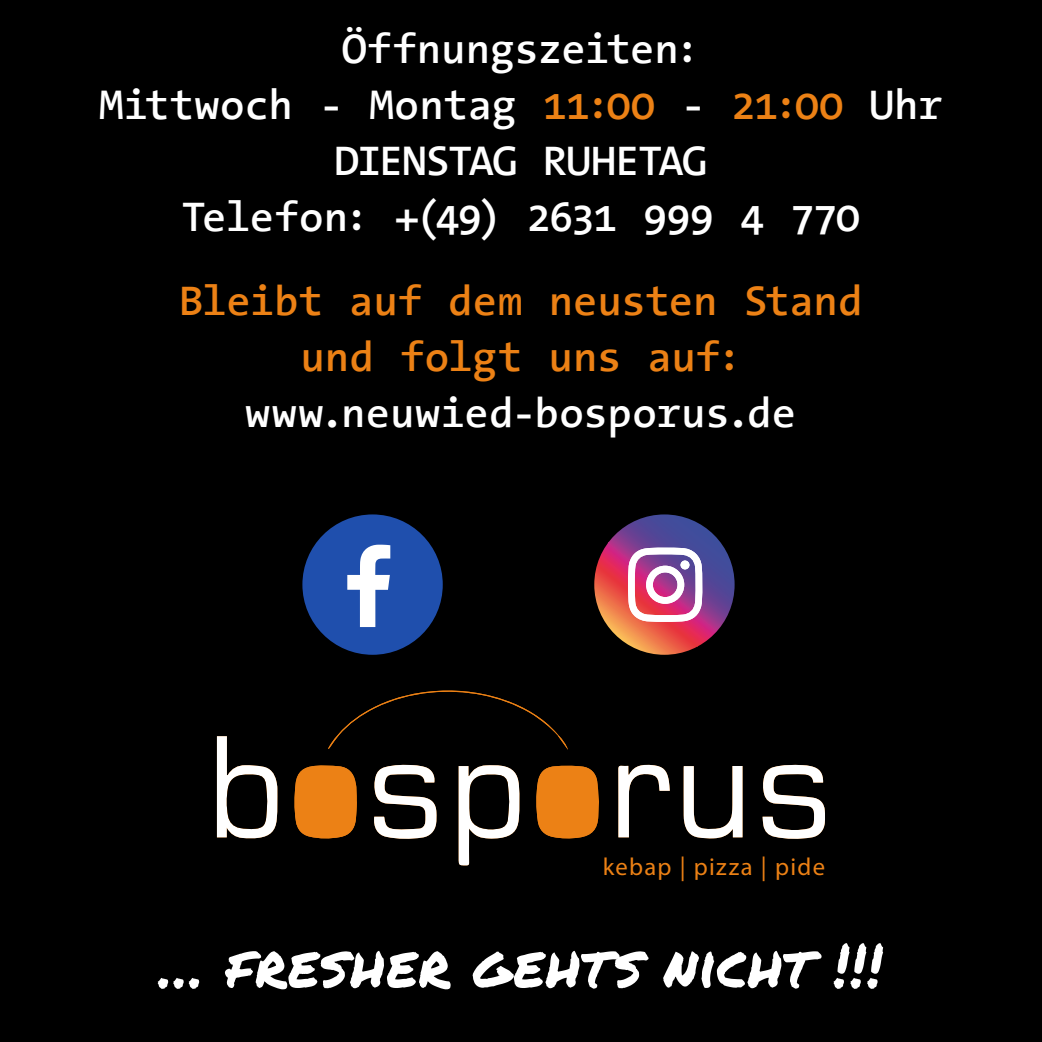
<style>
.page{position:relative;width:1042px;height:1042px;background:#000}
.page>*{position:absolute;margin:0;border:0;box-sizing:border-box;transform-origin:0 0}
.t1{font:59.5px "Permanent Marker";letter-spacing:.02em;color:#fff}
.t2{font:600 42px/56px "The Sans Mono";letter-spacing:-.025em;color:#fff;text-align:center}
.t3{font:600 42px/56px "The Sans Mono";letter-spacing:-.02em;color:#ec8115;text-align:center}
.t4{font:24.68px "Myriad Pro";letter-spacing:.055em;color:#ec8115}
.s1{color:#ec8115}
</style>
<div class="page">
<div style="left:302px;top:514px;width:141px;height:141px;background:#1f4fad;border-radius:50%"></div>
<svg style="left:347px;top:544px;width:43px;height:83px"></svg>
<svg style="left:594px;top:514px;width:140px;height:141px;background:#9d4f71"></svg>
<svg style="left:627px;top:547px;width:76px;height:75px;background:#cd8db3"></svg>
<svg style="left:536px;top:765px;width:62px;height:74px;background:#d27212"></svg>
<svg style="left:294px;top:765px;width:63px;height:74px;background:#d07112"></svg>
<svg style="left:374px;top:764px;width:63px;height:75px"></svg>
<svg style="left:762px;top:764px;width:63px;height:75px"></svg>
<svg style="left:683px;top:766px;width:59px;height:72px"></svg>
<svg style="left:618px;top:764px;width:52px;height:73px"></svg>
<svg style="left:328px;top:690px;width:240px;height:60px"></svg>
<svg style="left:459px;top:765px;width:61px;height:100px"></svg>
<svg style="left:217px;top:736px;width:61px;height:102px"></svg>
<p class="t2" style="left:99px;top:21px;width:846px">Öffnungszeiten:<br>Mittwoch - Montag <span class="s1">11:00</span> - <span class="s1">21:00</span> Uhr<br>DIENSTAG RUHETAG<br>Telefon: +(49) 2631 999 4 770</p>
<p class="t3" style="left:179px;top:273px;width:686px">Bleibt auf dem neusten Stand und folgt uns auf:</p>
<p class="t2" style="left:245px;top:385px;width:553px">www.neuwied-bosporus.de</p>
<p class="t4" style="left:603px;top:852px;width:224px">kebap | pizza | pide</p>
<h1 class="t1" style="left:159px;top:921px;width:724px">... FRESHER GEHTS NICHT !!!</h1>
</div>
